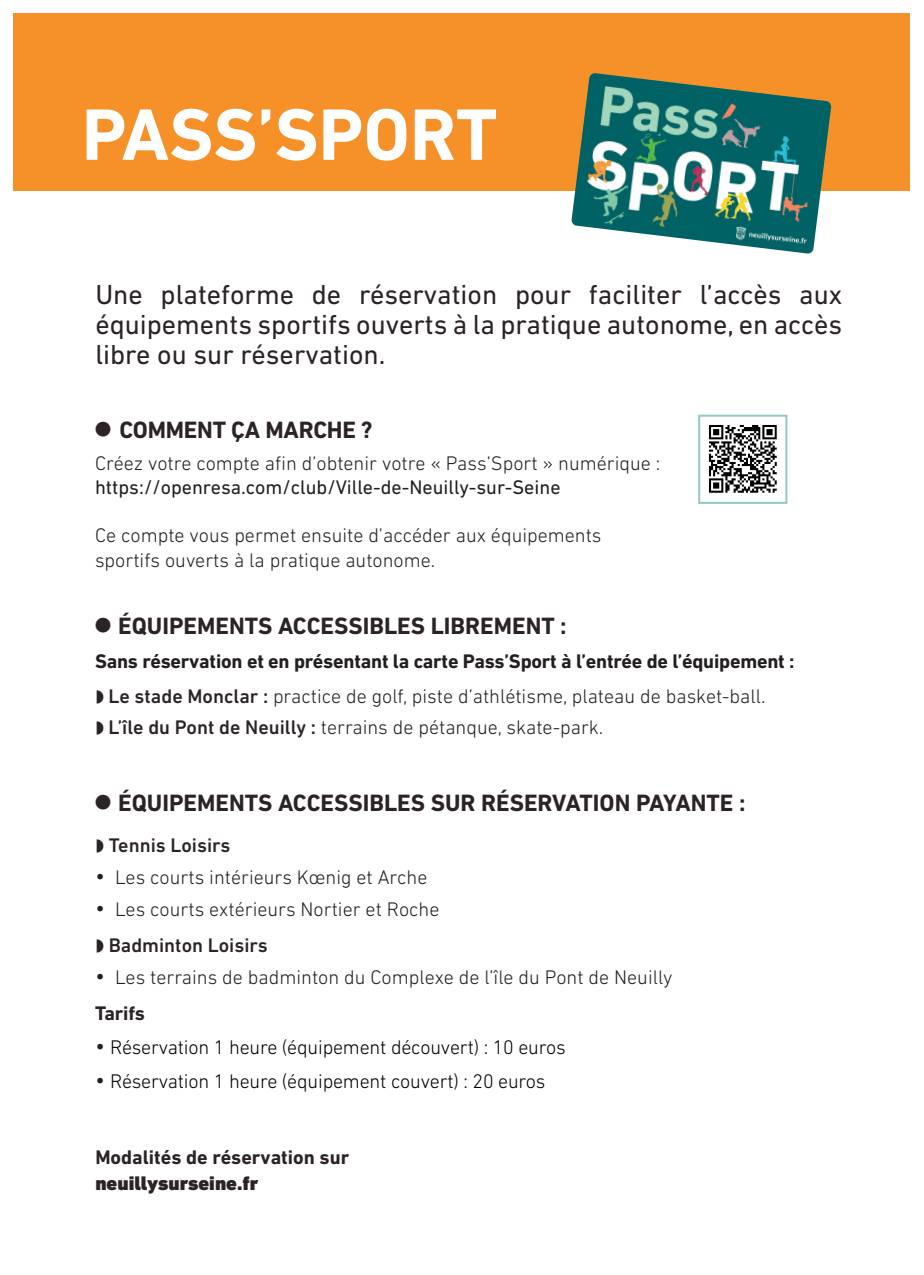
<style>
.page{position:relative;width:924px;height:1275px;background:#fff}
.page>*{position:absolute;margin:0;border:0;box-sizing:border-box;transform-origin:0 0}
.t1{font:700 74px "DIN Next LT Pro";color:#fff}
.t2{font:28px/30px "DIN Next LT Pro";color:#2c2424;text-align:justify}
.t3{font:700 24px "DIN Next LT Pro";color:#2c2424}
.t4{font:300 20px/24px "DIN Next LT Pro";color:#231f20}
.t5{font:300 20px "DIN Next LT Pro";letter-spacing:-.01em;color:#000001}
.t6{font:700 20px "DIN Next LT Pro";letter-spacing:-.01em;color:#231f20}
.t7{font:20px "DIN Next LT Pro";color:#231f20}
.t8{font:700 20px "DIN Next LT Pro";color:#2c2424}
.t9{font:500 20px "DIN Next LT Pro";color:#2c2424}
.t10{font:900 20px "DIN Next LT Pro";color:#2c2424}
.s1{font-weight:500;color:#2c2424}
.s2{font-weight:500}
.s3{font-size:24px}
.s4{font-size:24px;color:#231f20}
</style>
<div class="page">
<div style="left:14px;top:14px;width:895px;height:176px;background:#f69129"></div>
<img style="left:571px;top:73px;width:260px;height:181px">
<img style="left:700px;top:418px;width:77px;height:83px">
<div style="left:697px;top:415px;width:90px;height:89px;border:2px solid #95c8c5"></div>
<div style="left:14px;top:13px;width:895px;height:35px;background:#f69129"></div>
<h1 class="t1" style="left:82px;top:91px;width:417px">PASS’SPORT</h1>
<h2 class="t2" style="left:95px;top:279px;width:748px">Une plateforme de réservation pour faciliter l’accès aux équipements sportifs ouverts à la pratique autonome, en accès libre ou sur réservation.</h2>
<p class="t3" style="left:95px;top:416px;width:279px">● COMMENT ÇA MARCHE ?</p>
<p class="t4" style="left:95px;top:451px;width:566px">Créez votre compte afin d’obtenir votre « Pass’Sport » numérique :</p>
<p class="t7" style="left:95px;top:476px;width:467px">https://openresa.com/club/Ville-de-Neuilly-sur-Seine</p>
<p class="t4" style="left:95px;top:523px;width:508px">Ce compte vous permet ensuite d’accéder aux équipements sportifs ouverts à la pratique autonome.</p>
<p class="t3" style="left:95px;top:611px;width:473px">● ÉQUIPEMENTS ACCESSIBLES LIBREMENT :</p>
<p class="t6" style="left:95px;top:649px;width:700px">Sans réservation et en présentant la carte Pass’Sport à l’entrée de l’équipement :</p>
<p class="t4" style="left:108px;top:680px;width:658px;line-height:31.4px"><span class="s1">Le stade Monclar</span> <span class="s2">:</span> practice de golf, piste d’athlétisme, plateau de basket-ball.<br><span class="s1">L’île du Pont de Neuilly</span> <span class="s2">:</span> terrains de pétanque, skate-park.</p>
<p class="t3" style="left:95px;top:788px;width:652px">● ÉQUIPEMENTS ACCESSIBLES SUR RÉSERVATION PAYANTE :</p>
<p class="t9" style="left:109px;top:833px;width:123px">Tennis Loisirs</p>
<p class="t4" style="left:95px;top:865px;width:334px"><span class="s3">•</span> Les courts intérieurs Kœnig et Arche</p>
<p class="t4" style="left:95px;top:897px;width:346px"><span class="s3">•</span> Les courts extérieurs Nortier et Roche</p>
<p class="t9" style="left:109px;top:934px;width:160px">Badminton Loisirs</p>
<p class="t4" style="left:95px;top:965px;width:578px"><span class="s3">•</span> Les terrains de badminton du Complexe de l’île du Pont de Neuilly</p>
<p class="t8" style="left:95px;top:1001px;width:51px">Tarifs</p>
<p class="t5" style="left:95px;top:1035px;width:472px"><span class="s4">•</span> Réservation 1 heure (équipement découvert) : 10 euros</p>
<p class="t5" style="left:95px;top:1069px;width:452px"><span class="s4">•</span> Réservation 1 heure (équipement couvert) : 20 euros</p>
<p class="t8" style="left:95px;top:1145px;width:255px">Modalités de réservation sur</p>
<p class="t10" style="left:95px;top:1171px;width:164px">neuillysurseine.fr</p>
</div>
